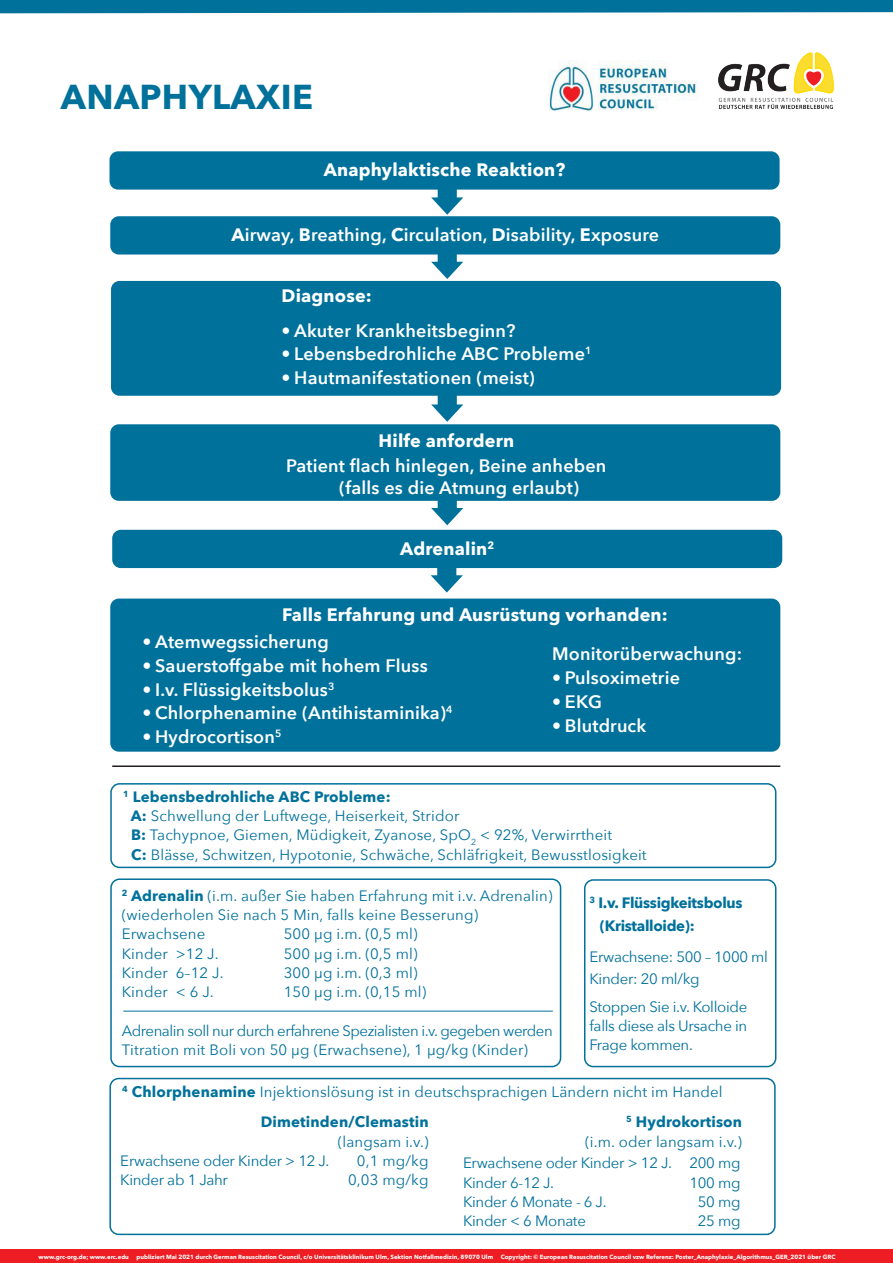
<style>
.page{position:relative;width:893px;height:1263px;background:#fff}
.page>*{position:absolute;margin:0;border:0;box-sizing:border-box;transform-origin:0 0}
.t1{font:700 34.5px "Avenir Next";letter-spacing:.01em;color:#00719b}
.t2{font:600 18px/21.6px "Avenir Next";letter-spacing:.01em;color:#fff}
.t3{font:700 18px "Avenir Next";letter-spacing:.01em;color:#fff}
.t4{font:15px "Avenir Next";letter-spacing:.01em;color:#00719b}
.t5{font:15px "Avenir Next";letter-spacing:-.02em;color:#00719b}
.t6{font:700 15px "Avenir Next";letter-spacing:.01em;color:#00719b}
.t7{font:15px "Avenir Next";letter-spacing:-.03em;color:#00719b}
.t8{font:700 15px "Avenir Next";letter-spacing:-.02em;color:#00719b}
.t9{font:700 6px "Avenir Next";color:#fff}
.s1{font-weight:700}
</style>
<div class="page">
<div style="left:438px;top:381px;width:19px;height:30px;background:#00719b"></div>
<svg style="left:431px;top:404px;width:32px;height:18px"></svg>
<div style="left:437px;top:552px;width:19px;height:30px;background:#00719b"></div>
<svg style="left:431px;top:575px;width:32px;height:18px"></svg>
<div style="left:438px;top:485px;width:19px;height:30px;background:#00719b"></div>
<svg style="left:431px;top:508px;width:32px;height:17px"></svg>
<div style="left:438px;top:238px;width:19px;height:30px;background:#00719b"></div>
<svg style="left:431px;top:262px;width:32px;height:17px"></svg>
<div style="left:438px;top:174px;width:19px;height:30px;background:#00719b"></div>
<svg style="left:431px;top:197px;width:32px;height:18px"></svg>
<div style="left:110px;top:151px;width:670px;height:39px;background:#00719b;border-radius:9px"></div>
<div style="left:111px;top:281px;width:670px;height:115px;background:#00719b;border-radius:9px"></div>
<div style="left:110px;top:424px;width:670px;height:77px;background:#00719b;border-radius:9px"></div>
<div style="left:110px;top:878px;width:451px;height:189px;border:2px solid #00719b;border-radius:9px"></div>
<div style="left:584px;top:879px;width:192px;height:188px;border:2px solid #00719b;border-radius:9px"></div>
<div style="left:0;top:0;width:893px;height:13px;background:#00719b"></div>
<img style="left:549px;top:60px;width:150px;height:51px">
<img style="left:719px;top:53px;width:114px;height:55px">
<div style="left:0;top:1250px;width:893px;height:13px;background:#ee1d23"></div>
<div style="left:110px;top:216px;width:670px;height:38px;background:#00719b;border-radius:9px"></div>
<div style="left:112px;top:530px;width:670px;height:38px;background:#00719b;border-radius:9px"></div>
<div style="left:110px;top:599px;width:670px;height:153px;background:#00719b;border-radius:9px"></div>
<div style="left:110px;top:783px;width:666px;height:85px;border:2px solid #00719b;border-radius:9px"></div>
<div style="left:109px;top:1078px;width:667px;height:157px;border:2px solid #00719b;border-radius:9px"></div>
<hr style="left:112px;top:765px;width:668px;height:2px;background:#231f20">
<hr style="left:123px;top:1011px;width:430px;height:1px;background:#00719b">
<p class="t1" style="left:61px;top:67px;width:253px">ANAPHYLAXIE</p>
<p class="t3" style="left:324px;top:155px;width:243px">Anaphylaktische Reaktion?</p>
<p class="t2" style="left:231px;top:224px;width:429px"><span class="s1">A</span>irway, <span class="s1">B</span>reathing, <span class="s1">C</span>irculation, <span class="s1">D</span>isability, <span class="s1">E</span>xposure</p>
<p class="t3" style="left:282px;top:280px;width:92px">Diagnose:</p>
<p class="t2" style="left:282px;top:319px;width:236px">• Akuter Krankheitsbeginn?</p>
<p class="t2" style="left:282px;top:343px;width:312px">• Lebensbedrohliche ABC Probleme<sup>1</sup></p>
<p class="t2" style="left:282px;top:367px;width:255px">• Hautmanifestationen (meist)</p>
<p class="t3" style="left:379px;top:425px;width:137px">Hilfe anfordern</p>
<p class="t2" style="left:339px;top:455px;width:269px;text-indent:-53px">Patient flach hinlegen, Beine anheben (falls es die Atmung erlaubt)</p>
<p class="t3" style="left:400px;top:533px;width:95px">Adrenalin<sup>2</sup></p>
<p class="t3" style="left:282px;top:599px;width:387px">Falls Erfahrung und Ausrüstung vorhanden:</p>
<p class="t2" style="left:142px;top:631px;width:188px">• Atemwegssicherung</p>
<p class="t2" style="left:142px;top:654px;width:287px">• Sauerstoffgabe mit hohem Fluss</p>
<p class="t2" style="left:142px;top:678px;width:194px">• I.v. Flüssigkeitsbolus<sup>3</sup></p>
<p class="t2" style="left:142px;top:702px;width:312px">• Chlorphenamine (Antihistaminika)<sup>4</sup></p>
<p class="t2" style="left:142px;top:726px;width:141px">• Hydrocortison<sup>5</sup></p>
<p class="t2" style="left:552px;top:643px;width:191px">Monitorüberwachung:</p>
<p class="t2" style="left:552px;top:667px;width:129px">• Pulsoximetrie</p>
<p class="t2" style="left:552px;top:690px;width:51px">• EKG</p>
<p class="t2" style="left:552px;top:714px;width:96px">• Blutdruck</p>
<p class="t6" style="left:123px;top:783px;width:269px"><sup>1</sup> Lebensbedrohliche ABC Probleme:</p>
<p class="t4" style="left:131px;top:803px;width:330px"><span class="s1">A:</span> Schwellung der Luftwege, Heiserkeit, Stridor</p>
<p class="t4" style="left:131px;top:822px;width:483px"><span class="s1">B:</span> Tachypnoe, Giemen, Müdigkeit, Zyanose, SpO<sub>2</sub> &lt; 92%, Verwirrtheit</p>
<p class="t4" style="left:131px;top:842px;width:517px"><span class="s1">C:</span> Blässe, Schwitzen, Hypotonie, Schwäche, Schläfrigkeit, Bewusstlosigkeit</p>
<p class="t4" style="left:122px;top:883px;width:432px"><sup>2</sup> <span class="s1">Adrenalin</span> (i.m. außer Sie haben Erfahrung mit i.v. Adrenalin)</p>
<p class="t4" style="left:122px;top:902px;width:358px">(wiederholen Sie nach 5 Min, falls keine Besserung)</p>
<p class="t4" style="left:122px;top:921px;width:85px">Erwachsene</p>
<p class="t4" style="left:284px;top:921px;width:135px">500 μg i.m. (0,5 ml)</p>
<p class="t4" style="left:122px;top:941px;width:98px">Kinder &gt;12 J.</p>
<p class="t4" style="left:284px;top:941px;width:135px">500 μg i.m. (0,5 ml)</p>
<p class="t4" style="left:122px;top:960px;width:103px">Kinder 6–12 J.</p>
<p class="t4" style="left:284px;top:960px;width:135px">300 μg i.m. (0,3 ml)</p>
<p class="t4" style="left:122px;top:979px;width:94px">Kinder &lt; 6 J.</p>
<p class="t4" style="left:284px;top:979px;width:144px">150 μg i.m. (0,15 ml)</p>
<p class="t7" style="left:122px;top:1018px;width:433px">Adrenalin soll nur durch erfahrene Spezialisten i.v. gegeben werden</p>
<p class="t4" style="left:122px;top:1037px;width:408px">Titration mit Boli von 50 μg (Erwachsene), 1 μg/kg (Kinder)</p>
<p class="t8" style="left:589px;top:890px;width:155px"><sup>3</sup> I.v. Flüssigkeitsbolus</p>
<p class="t8" style="left:600px;top:912px;width:96px">(Kristalloide):</p>
<p class="t5" style="left:589px;top:944px;width:180px">Erwachsene: 500 – 1000 ml</p>
<p class="t5" style="left:589px;top:966px;width:112px">Kinder: 20 ml/kg</p>
<p class="t5" style="left:589px;top:994px;width:159px">Stoppen Sie i.v. Kolloide</p>
<p class="t5" style="left:589px;top:1013px;width:159px">falls diese als Ursache in</p>
<p class="t5" style="left:589px;top:1032px;width:105px">Frage kommen.</p>
<p class="t4" style="left:122px;top:1079px;width:602px"><sup>4</sup> <span class="s1">Chlorphenamine</span> Injektionslösung ist in deutschsprachigen Ländern nicht im Handel</p>
<p class="t6" style="left:261px;top:1109px;width:169px">Dimetinden/Clemastin</p>
<p class="t4" style="left:338px;top:1129px;width:92px">(langsam i.v.)</p>
<p class="t4" style="left:357px;top:1148px;width:73px">0,1 mg/kg</p>
<p class="t4" style="left:348px;top:1167px;width:82px">0,03 mg/kg</p>
<p class="t6" style="left:626px;top:1109px;width:118px"><sup>5</sup> Hydrokortison</p>
<p class="t4" style="left:585px;top:1129px;width:158px">(i.m. oder langsam i.v.)</p>
<p class="t5" style="left:120px;top:1148px;width:211px">Erwachsene oder Kinder &gt; 12 J.</p>
<p class="t5" style="left:120px;top:1167px;width:109px">Kinder ab 1 Jahr</p>
<p class="t5" style="left:463px;top:1150px;width:279px">Erwachsene oder Kinder &gt; 12 J. 200 mg</p>
<p class="t5" style="left:463px;top:1170px;width:93px">Kinder 6-12 J.</p>
<p class="t4" style="left:689px;top:1170px;width:53px">100 mg</p>
<p class="t5" style="left:463px;top:1189px;width:145px">Kinder 6 Monate - 6 J.</p>
<p class="t4" style="left:698px;top:1189px;width:44px">50 mg</p>
<p class="t5" style="left:463px;top:1208px;width:124px">Kinder &lt; 6 Monate</p>
<p class="t4" style="left:698px;top:1208px;width:44px">25 mg</p>
<p class="t9" style="left:39px;top:1251px;width:92px">www.grc-org.de; www.erc.edu</p>
<p class="t9" style="left:136px;top:1251px;width:358px">publiziert Mai 2021 durch German Resuscitation Council, c/o Universitätsklinikum Ulm, Sektion Notfallmedizin, 89070 Ulm</p>
<p class="t9" style="left:501px;top:1251px;width:336px">Copyright: © European Resuscitation Council vzw Referenz: Poster_Anaphylaxie_Algorithmus_GER_2021 über GRC</p>
</div>
